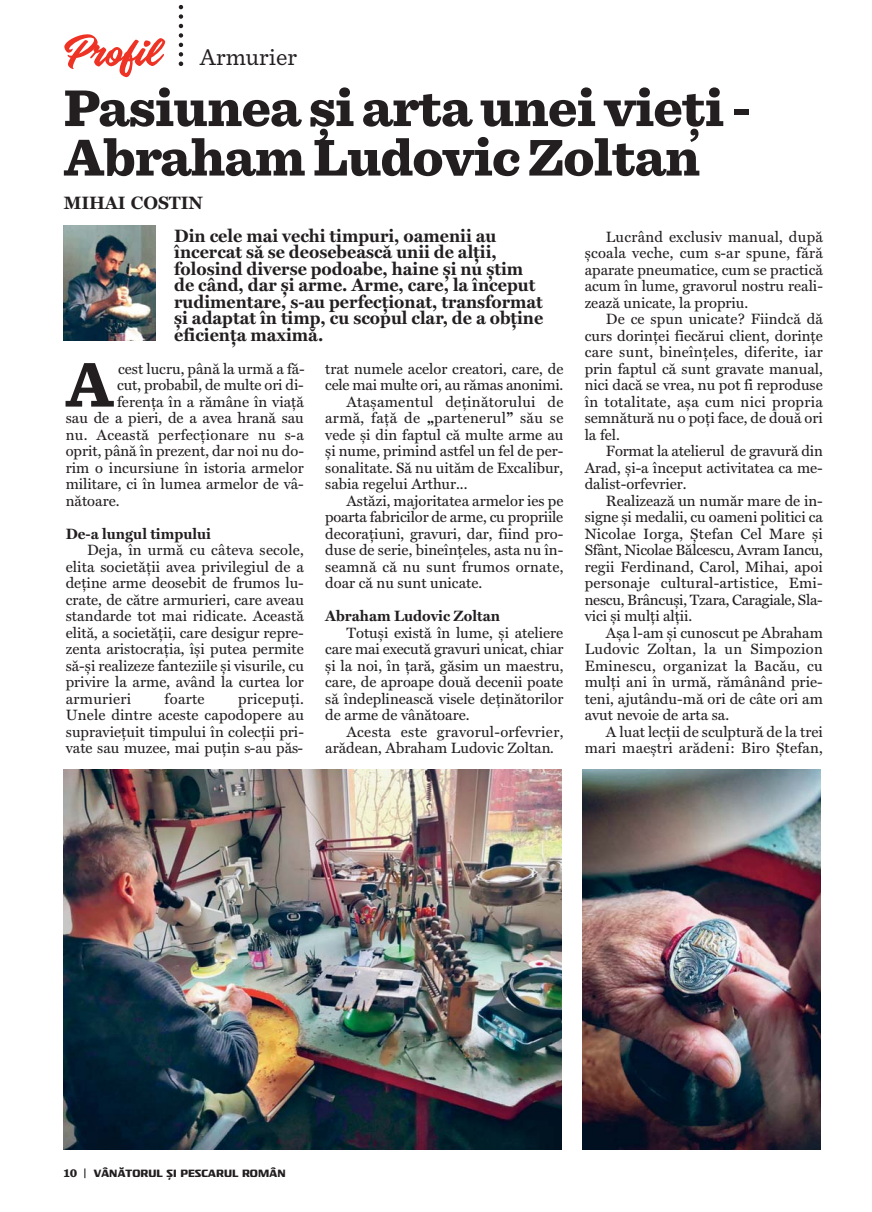
<style>
.page{position:relative;width:872px;height:1212px;background:#fff}
.page>*{position:absolute;margin:0;border:0;box-sizing:border-box;transform-origin:0 0}
.t1{font:700 65.7px "Sentinel Rom";color:#231f20}
.t2{font:900 54px/49.5px "Sentinel Rom";letter-spacing:-.015em;color:#231f20}
.t3{font:54px "Knight Brush";color:#ee3224}
.t4{font:24px "Sentinel Rom";color:#231f20}
.t5{font:700 18px/16.5px "Miller Text";color:#231f20}
.t6{font:15px/16.5px "Miller Text";color:#231f20;text-align:justify}
.t7{font:15px "Miller Text";letter-spacing:.02em;color:#231f20}
.t8{font:700 15px "Miller Text";color:#231f20}
.t9{font:700 10.5px "Isotope";letter-spacing:-.05em;color:#231f20}
.s1{font-weight:700}
.s2{font-style:italic}
.s3{font-family:"Sentinel Rom";font-weight:900;font-size:12px}
.s4{font-family:"Sentinel Rom";font-weight:900}
</style>
<div class="page">
<svg style="left:179px;top:5px;width:4px;height:61px"></svg>
<img style="left:64px;top:225px;width:92px;height:115px">
<img style="left:583px;top:769px;width:238px;height:380px">
<img style="left:64px;top:769px;width:497px;height:380px">
<h2 class="t3" style="left:64px;top:16px;width:98px">Profil</h2>
<h3 class="t4" style="left:200px;top:48px;width:99px">Armurier</h3>
<h2 class="t2" style="left:64px;top:87px;width:688px">Pasiunea și arta unei vieți -<br>Abraham Ludovic Zoltan</h2>
<p class="t5" style="left:174px;top:187px;width:324px;line-height:33px;text-indent:-110px">MIHAI COSTIN<br>Din cele mai vechi timpuri, oamenii au</p>
<p class="t5" style="left:174px;top:245px;width:371px">încercat să se deosebească unii de alții, folosind diverse podoabe, haine și nu știm de când, dar și arme. Arme, care, la început rudimentare, s-au perfecționat, transformat și adaptat în timp, cu scopul clar, de a obține eficiența maximă.</p>
<p class="t6" style="left:584px;top:229px;width:240px;text-indent:21px">Lucrând exclusiv manual, după școala veche, cum s-ar spune, fără aparate pneumatice, cum se practică acum în lume, gravorul nostru reali&shy;zează unicate, la propriu.</p>
<p class="t6" style="left:584px;top:312px;width:240px;text-indent:21px">De ce spun unicate? Fiindcă dă curs dorinței fiecărui client, dorințe care sunt, bineînțeles, diferite, iar prin faptul că sunt gravate manual, nici dacă se vrea, nu pot fi reproduse în totalitate, așa cum nici propria semnătură nu o poți face, de două ori la fel.</p>
<p class="t6" style="left:584px;top:444px;width:240px;text-indent:21px">Format la atelierul de gravură din Arad, și-a început activitatea ca me&shy;dalist-orfevrier.</p>
<p class="t6" style="left:584px;top:493px;width:240px;text-indent:21px">Realizează un număr mare de in&shy;signe și medalii, cu oameni politici ca Nicolae Iorga, Ștefan Cel Mare și Sfânt, Nicolae Bălcescu, Avram Iancu, regii Ferdinand, Carol, Mihai, apoi personaje cultural-artistice, Emi&shy;nescu, Brâncuși, Tzara, Caragiale, Sla&shy;vici și mulți alții.</p>
<p class="t6" style="left:584px;top:625px;width:240px;text-indent:21px">Așa l-am și cunoscut pe Abraham Ludovic Zoltan, la un Simpozion Eminescu, organizat la Bacău, cu mulți ani în urmă, rămânând prie&shy;teni, ajutându-mă ori de câte ori am avut nevoie de arta sa.</p>
<p class="t6" style="left:584px;top:724px;width:240px;text-align:right">A luat lecții de sculptură de la trei mari maeștri arădeni: Biro Ștefan,</p>
<h1 class="t1" style="left:66px;top:361px;width:50px">A</h1>
<p class="t6" style="left:118px;top:361px;width:188px">cest lucru, până la urmă a fă-</p>
<p class="t6" style="left:325px;top:361px;width:240px">trat numele acelor creatori, care, de</p>
<p class="t6" style="left:325px;top:378px;width:240px">cele mai multe ori, au rămas anonimi.</p>
<p class="t7" style="left:346px;top:395px;width:218px">Atașamentul deținătorului de</p>
<p class="t7" style="left:325px;top:412px;width:240px">armă, față de <span class="s1">„</span>partenerul<span class="s1">”</span> său se</p>
<p class="t6" style="left:325px;top:427px;width:240px">vede și din faptul că multe arme au</p>
<p class="t6" style="left:325px;top:444px;width:240px">și nume, primind astfel un fel de per-</p>
<p class="t6" style="left:325px;top:460px;width:240px">sonalitate. Să nu uităm de Excalibur,</p>
<p class="t6" style="left:325px;top:477px;width:144px">sabia regelui Arthur...</p>
<p class="t6" style="left:346px;top:493px;width:218px">Astăzi, majoritatea armelor ies pe</p>
<p class="t6" style="left:325px;top:510px;width:240px">poarta fabricilor de arme, cu propriile</p>
<p class="t6" style="left:325px;top:526px;width:240px">decorațiuni, gravuri, dar, fiind pro-</p>
<p class="t6" style="left:325px;top:543px;width:240px">duse de serie, bineînțeles, asta nu în-</p>
<p class="t6" style="left:325px;top:559px;width:240px">seamnă că nu sunt frumos ornate,</p>
<p class="t6" style="left:325px;top:576px;width:159px">doar că nu sunt unicate.</p>
<p class="t8" style="left:325px;top:610px;width:176px">Abraham Ludovic Zoltan</p>
<p class="t6" style="left:325px;top:625px;width:240px;text-indent:21px">Totuși există în lume, și ateliere care mai execută gravuri unicat, chiar și la noi, în țară, găsim un maestru, care, de aproape două decenii poate să îndeplinească visele deținătorilor de arme de vânătoare.</p>
<p class="t6" style="left:325px;top:724px;width:240px;text-indent:21px">Acesta este gravorul-orfevrier, arădean, Abraham Ludovic Zoltan<span class="s2">.</span></p>
<p class="t6" style="left:117px;top:378px;width:188px">cut, probabil, de multe ori di-</p>
<p class="t6" style="left:117px;top:394px;width:188px">ferența în a rămâne în viață</p>
<p class="t6" style="left:66px;top:411px;width:240px">sau de a pieri, de a avea hrană sau</p>
<p class="t7" style="left:66px;top:428px;width:240px">nu. Această perfecționare nu s-a</p>
<p class="t6" style="left:66px;top:444px;width:240px">oprit, până în prezent, dar noi nu do-</p>
<p class="t6" style="left:66px;top:460px;width:240px">rim o incursiune în istoria armelor</p>
<p class="t6" style="left:66px;top:477px;width:240px">militare, ci în lumea armelor de vâ-</p>
<p class="t6" style="left:66px;top:493px;width:55px">nătoare.</p>
<p class="t8" style="left:66px;top:527px;width:147px">De-a lungul timpului</p>
<p class="t6" style="left:66px;top:543px;width:240px;text-indent:21px">Deja, în urmă cu câteva secole, elita societății avea privilegiul de a deține arme deosebit de frumos lu&shy;crate, de către armurieri, care aveau standarde tot mai ridicate. Această elită, a societății, care desigur repre&shy;zenta aristocrația, își putea permite să-și realizeze fanteziile și visurile, cu privire la arme, având la curtea lor armurieri</p>
<p class="t6" style="left:165px;top:691px;width:42px">foarte</p>
<p class="t6" style="left:66px;top:691px;width:240px;text-indent:172px">pricepuți.<br>Unele dintre aceste capodopere au supraviețuit timpului în colecții pri&shy;vate sau muzee, mai puțin s-au păs-</p>
<p class="t9" style="left:64px;top:1169px;width:224px"><span class="s3">10</span> <span class="s4">|</span> VÂNĂTORUL ȘI PESCARUL ROMÂN</p>
</div>
